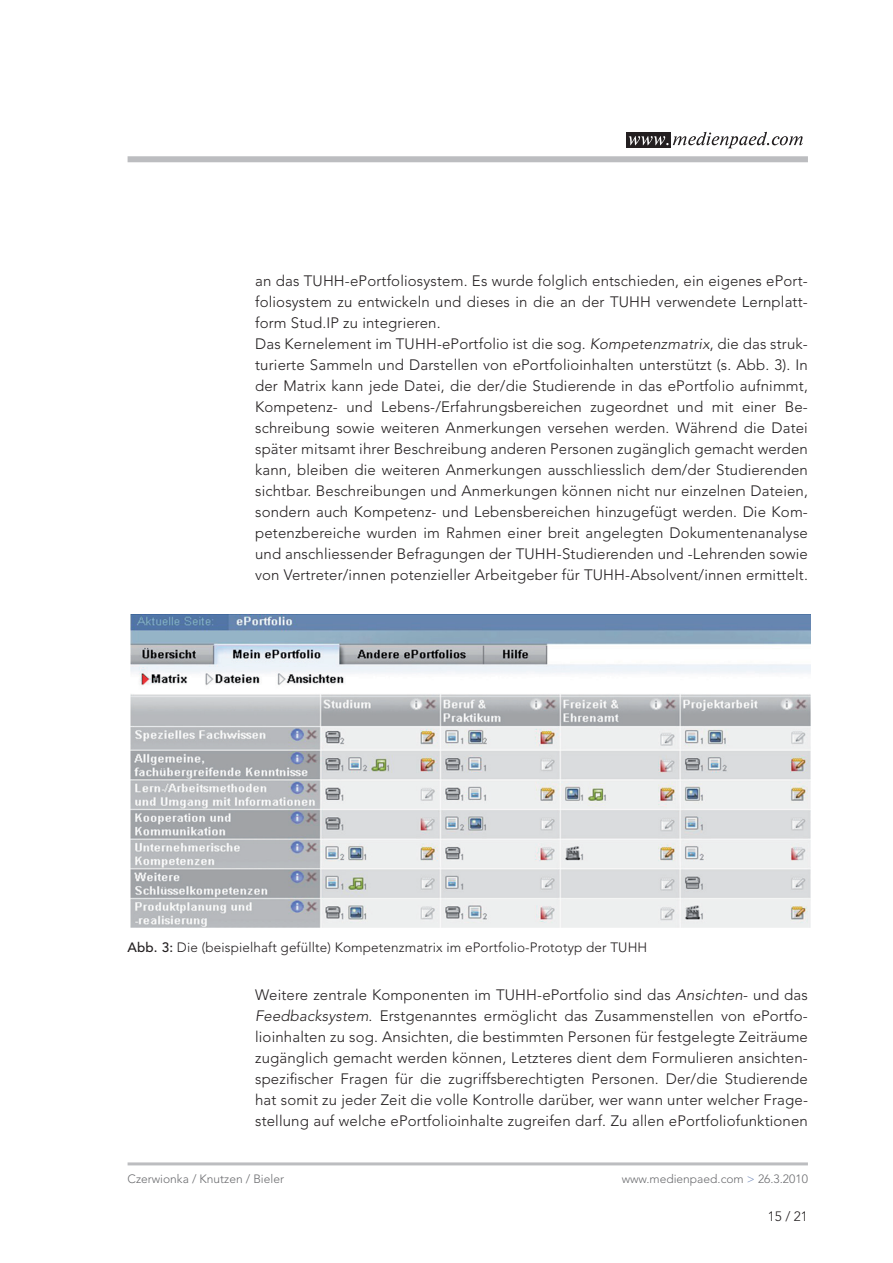
<style>
.page{position:relative;width:893px;height:1263px;background:#fff}
.page>*{position:absolute;margin:0;border:0;box-sizing:border-box;transform-origin:0 0}
.t1{font:300 15px/21px "Avenir";letter-spacing:.01em;color:#231f20}
.t2{font:300 13.5px "Avenir";letter-spacing:.01em;color:#231f20}
.t3{font:300 12px "Avenir";color:#6c6d70}
.s1{font-style:italic}
.s2{font-weight:500}
.s3{color:#748cbb}
</style>
<div class="page">
<div style="left:128px;top:156px;width:680px;height:6px;background:#bcbdc0"></div>
<hr style="left:128px;top:1162px;width:680px;height:3px;background:#bcbdc0">
<div style="left:626px;top:133px;width:45px;height:15px;background:#231f20"></div>
<svg style="left:629px;top:132px;width:174px;height:16px"></svg>
<img style="left:130px;top:615px;width:680px;height:312px">
<p class="t1" style="left:255px;top:270px;width:554px">an das TUHH-ePortfoliosystem. Es wurde folglich entschieden, ein eigenes ePort&shy;foliosystem zu entwickeln und dieses in die an der TUHH verwendete Lernplatt&shy;form Stud.IP zu integrieren.<br>Das Kernelement im TUHH-ePortfolio ist die sog. <span class="s1">Kompetenzmatrix</span>, die das struk&shy;turierte Sammeln und Darstellen von ePortfolioinhalten unterstützt (s. Abb. 3). In der Matrix kann jede Datei, die der/die Studierende in das ePortfolio aufnimmt, Kompetenz- und Lebens-/Erfahrungsbereichen zugeordnet und mit einer Be&shy;schreibung sowie weiteren Anmerkungen versehen werden. Während die Datei später mitsamt ihrer Beschreibung anderen Personen zugänglich gemacht werden kann, bleiben die weiteren Anmerkungen ausschliesslich dem/der Studierenden sichtbar. Beschreibungen und Anmerkungen können nicht nur einzelnen Dateien, sondern auch Kompetenz- und Lebensbereichen hinzugefügt werden. Die Kom&shy;petenzbereiche wurden im Rahmen einer breit angelegten Dokumentenanalyse und anschliessender Befragungen der TUHH-Studierenden und -Lehrenden sowie von Vertreter/innen potenzieller Arbeitgeber für TUHH-Absolvent/innen ermittelt.</p>
<p class="t2" style="left:128px;top:939px;width:521px"><span class="s2">Abb. 3:</span> Die (beispielhaft gefüllte) Kompetenzmatrix im ePortfolio-Prototyp der TUHH</p>
<p class="t1" style="left:255px;top:984px;width:554px;text-align:justify">Weitere zentrale Komponenten im TUHH-ePortfolio sind das <span class="s1">Ansichten</span>- und das <span class="s1">Feedbacksystem</span>. Erstgenanntes ermöglicht das Zusammenstellen von ePortfo&shy;lioinhalten zu sog. Ansichten, die bestimmten Personen für festgelegte Zeiträume zugänglich gemacht werden können, Letzteres dient dem Formulieren ansichten&shy;spezifischer Fragen für die zugriffsberechtigten Personen. Der/die Studierende hat somit zu jeder Zeit die volle Kontrolle darüber, wer wann unter welcher Frage&shy;stellung auf welche ePortfolioinhalte zugreifen darf. Zu allen ePortfoliofunktionen</p>
<p class="t3" style="left:128px;top:1171px;width:158px">Czerwionka / Knutzen / Bieler</p>
<p class="t3" style="left:622px;top:1171px;width:188px">www.medienpaed.com <span class="s3">&gt;</span> 26.3.2010</p>
<p class="t2" style="left:768px;top:1208px;width:42px">15 / 21</p>
</div>
